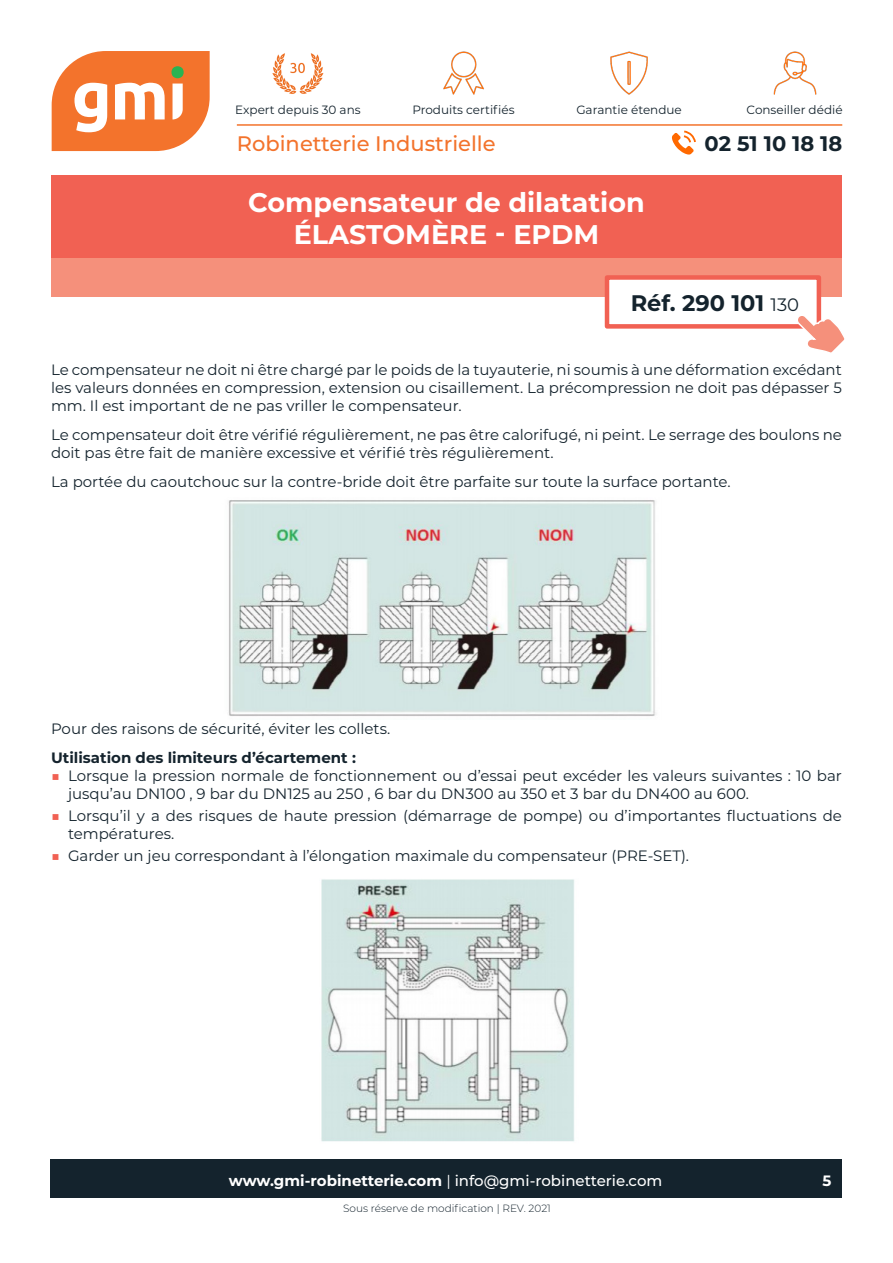
<style>
.page{position:relative;width:893px;height:1263px;background:#fff}
.page>*{position:absolute;margin:0;border:0;box-sizing:border-box;transform-origin:0 0}
.TITRE_Fiche_produit{font:700 27px "Montserrat";color:#fff}
.RÉFÉRENCE{font:700 22.5px "Montserrat";color:#14232d}
.t1{font:500 21px "Montserrat";color:#f3732c}
.t2{font:700 21px "Montserrat";color:#14232d}
.TEXTE{font:15px/18px "Montserrat";color:#14232d}
.t3{font:500 15px "Montserrat";color:#fff}
.TEXTE-2{font:700 15px "Montserrat";color:#14232d}
.t4{font:700 15px "Montserrat";color:#fff}
.t5{font:12px "Montserrat";color:#14232d}
.NOTE_BAS_DE_PAGE{font:300 10.5px "Montserrat";color:#14232d}
.s1{font-weight:400;font-size:18px}
.s2{font-weight:500;color:#f16153}
.s3{font-weight:700}
.s4{font-weight:400}
</style>
<div class="page">
<div style="left:52px;top:175px;width:790px;height:83px;background:#f16153"></div>
<div style="left:52px;top:258px;width:790px;height:39px;background:#f5907b"></div>
<div style="left:605px;top:275px;width:216px;height:54px;background:#fff;border:4px solid #f16153"></div>
<div style="left:50px;top:1160px;width:792px;height:38px;background:#14232d"></div>
<svg style="left:52px;top:51px;width:158px;height:100px"></svg>
<hr style="left:237px;top:124px;width:605px;height:2px;background:#f3732c">
<img style="left:443px;top:51px;width:41px;height:44px">
<img style="left:610px;top:51px;width:38px;height:44px">
<img style="left:773px;top:51px;width:44px;height:44px">
<svg style="left:672px;top:131px;width:24px;height:24px"></svg>
<svg style="left:795px;top:313px;width:50px;height:40px"></svg>
<img style="left:272px;top:53px;width:52px;height:41px">
<img style="left:228px;top:500px;width:428px;height:216px">
<img style="left:321px;top:879px;width:254px;height:263px">
<p class="t5" style="left:235px;top:101px;width:127px">Expert depuis 30 ans</p>
<p class="t5" style="left:412px;top:101px;width:104px">Produits certifiés</p>
<p class="t5" style="left:576px;top:101px;width:107px">Garantie étendue</p>
<p class="t5" style="left:747px;top:101px;width:98px">Conseiller dédié</p>
<h3 class="t1" style="left:237px;top:129px;width:260px">Robinetterie Industrielle</h3>
<p class="TITRE_Fiche_produit" style="left:248px;top:183px;width:398px">Compensateur de dilatation</p>
<p class="TITRE_Fiche_produit" style="left:294px;top:215px;width:307px">ÉLASTOMÈRE - EPDM</p>
<h3 class="t2" style="left:705px;top:129px;width:139px">02 51 10 18 18</h3>
<p class="RÉFÉRENCE" style="left:631px;top:287px;width:170px">Réf. 290 101 <span class="s1">130</span></p>
<p class="TEXTE" style="left:51px;top:360px;width:792px;text-align:justify">Le compensateur ne doit ni être chargé par le poids de la tuyauterie, ni soumis à une déformation excédant les valeurs données en compression, extension ou cisaillement. La précompression ne doit pas dépasser 5 mm. Il est important de ne pas vriller le compensateur.</p>
<p class="TEXTE" style="left:51px;top:425px;width:792px">Le compensateur doit être vérifié régulièrement, ne pas être calorifugé, ni peint. Le serrage des boulons ne doit pas être fait de manière excessive et vérifié très régulièrement.</p>
<p class="TEXTE" style="left:51px;top:472px;width:681px">La portée du caoutchouc sur la contre-bride doit être parfaite sur toute la surface portante.</p>
<p class="TEXTE" style="left:51px;top:719px;width:341px">Pour des raisons de sécurité, éviter les collets.</p>
<p class="TEXTE-2" style="left:51px;top:747px;width:306px">Utilisation des limiteurs d’écartement :</p>
<p class="TEXTE" style="left:68px;top:766px;width:775px;text-indent:-17px"><span class="s2">■</span> Lorsque la pression normale de fonctionnement ou d’essai peut excéder les valeurs suivantes : 10 bar jusqu’au DN100 , 9 bar du DN125 au 250 , 6 bar du DN300 au 350 et 3 bar du DN400 au 600.</p>
<p class="TEXTE" style="left:68px;top:806px;width:775px;text-indent:-17px"><span class="s2">■</span> Lorsqu’il y a des risques de haute pression (démarrage de pompe) ou d’importantes fluctuations de températures.</p>
<p class="TEXTE" style="left:51px;top:846px;width:640px"><span class="s2">■</span> Garder un jeu correspondant à l’élongation maximale du compensateur (PRE-SET).</p>
<p class="t3" style="left:229px;top:1170px;width:435px"><span class="s3">www.gmi-robinetterie.com</span> <span class="s4">|</span> info@gmi-robinetterie.com</p>
<p class="t4" style="left:822px;top:1170px;width:10px">5</p>
<p class="NOTE_BAS_DE_PAGE" style="left:343px;top:1201px;width:209px">Sous réserve de modification | REV. 2021</p>
</div>
